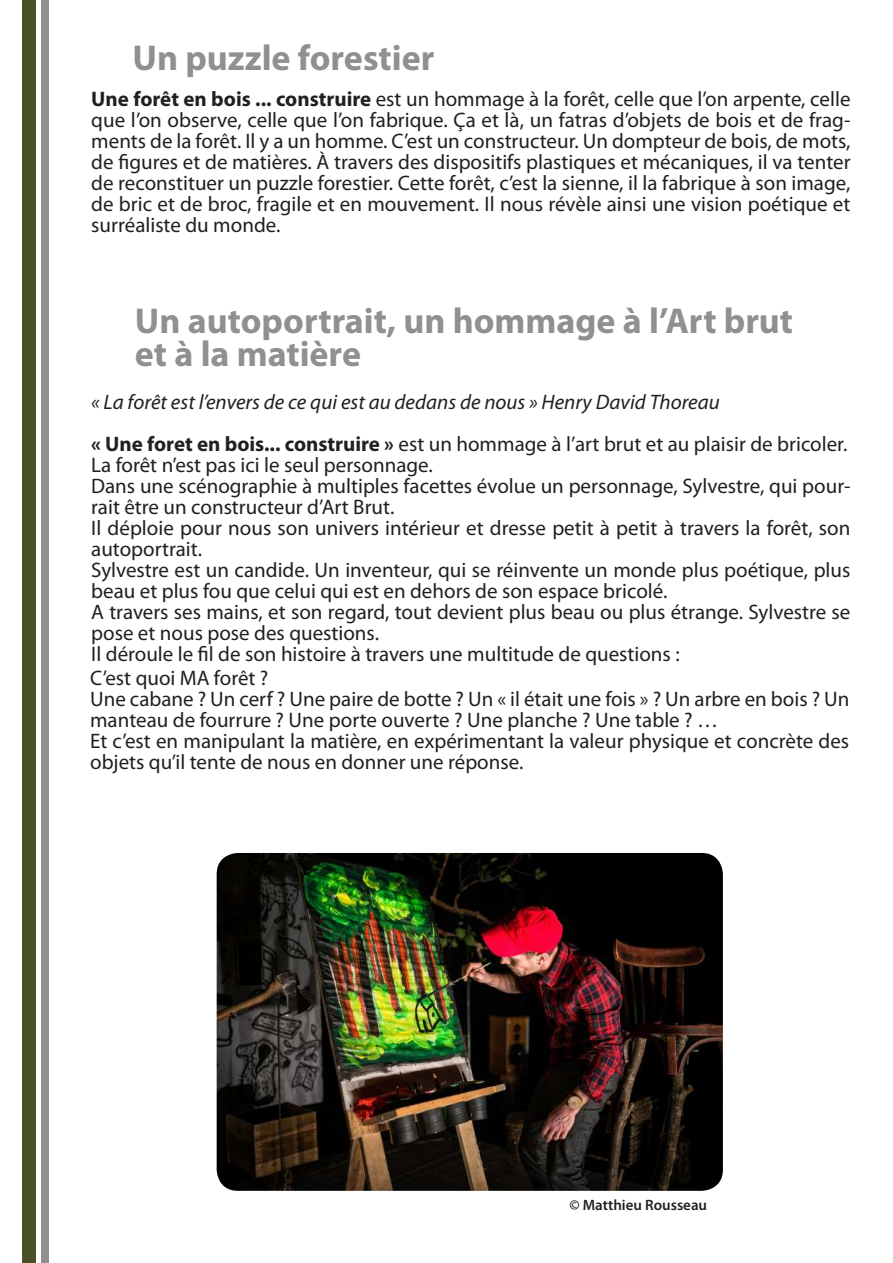
<style>
.page{position:relative;width:893px;height:1263px;background:#fff}
.page>*{position:absolute;margin:0;border:0;box-sizing:border-box;transform-origin:0 0}
.t1{font:700 36px/33px "Myriad Pro";color:#91908f}
.t2{font:21px/21px "Myriad Pro";color:#231f20}
.t3{font:italic 21px/42px "Myriad Pro";color:#231f20}
.t4{font:600 15px "Myriad Pro";color:#231f20}
.s1{font-weight:700}
.s2{font-weight:700;font-style:normal}
.s3{font-style:normal}
</style>
<div class="page">
<div style="left:22px;top:0;width:14px;height:1263px;background:#4d4f27"></div>
<div style="left:41px;top:0;width:8px;height:1263px;background:#91908f"></div>
<img style="left:217px;top:853px;width:506px;height:338px">
<h1 class="t1" style="left:133px;top:40px;width:303px">Un puzzle forestier</h1>
<p class="t2" style="left:91px;top:88px;width:761px;text-align:justify"><span class="s1">Une forêt en bois ... construire</span> est un hommage à la forêt, celle que l’on arpente, celle que l’on observe, celle que l’on fabrique. Ça et là, un fatras d’objets de bois et de frag&shy;ments de la forêt. Il y a un homme. C’est un constructeur. Un dompteur de bois, de mots, de figures et de matières. À travers des dispositifs plastiques et mécaniques, il va tenter de reconstituer un puzzle forestier. Cette forêt, c’est la sienne, il la fabrique à son image, de bric et de broc, fragile et en mouvement. Il nous révèle ainsi une vision poétique et surréaliste du monde.</p>
<h1 class="t1" style="left:135px;top:303px;width:660px">Un autoportrait, un hommage à l’Art brut et à la matière</h1>
<p class="t3" style="left:91px;top:381px;width:758px">« La forêt est l’envers de ce qui est au dedans de nous » Henry David Thoreau<br><span class="s2">« Une foret en bois... construire »</span> <span class="s3">est un hommage à l’art brut et au plaisir de bricoler.</span></p>
<p class="t2" style="left:91px;top:454px;width:761px">La forêt n’est pas ici le seul personnage.<br>Dans une scénographie à multiples facettes évolue un personnage, Sylvestre, qui pour&shy;rait être un constructeur d’Art Brut.<br>Il déploie pour nous son univers intérieur et dresse petit à petit à travers la forêt, son autoportrait.<br>Sylvestre est un candide. Un inventeur, qui se réinvente un monde plus poétique, plus beau et plus fou que celui qui est en dehors de son espace bricolé.<br>A travers ses mains, et son regard, tout devient plus beau ou plus étrange. Sylvestre se pose et nous pose des questions.<br>Il déroule le fil de son histoire à travers une multitude de questions :</p>
<p class="t2" style="left:90px;top:667px;width:761px">C’est quoi MA forêt ?<br>Une cabane ? Un cerf ? Une paire de botte ? Un « il était une fois » ? Un arbre en bois ? Un manteau de fourrure ? Une porte ouverte ? Une planche ? Une table ? …<br>Et c’est en manipulant la matière, en expérimentant la valeur physique et concrète des objets qu’il tente de nous en donner une réponse.</p>
<p class="t4" style="left:570px;top:1195px;width:139px">© Matthieu Rousseau</p>
</div>
